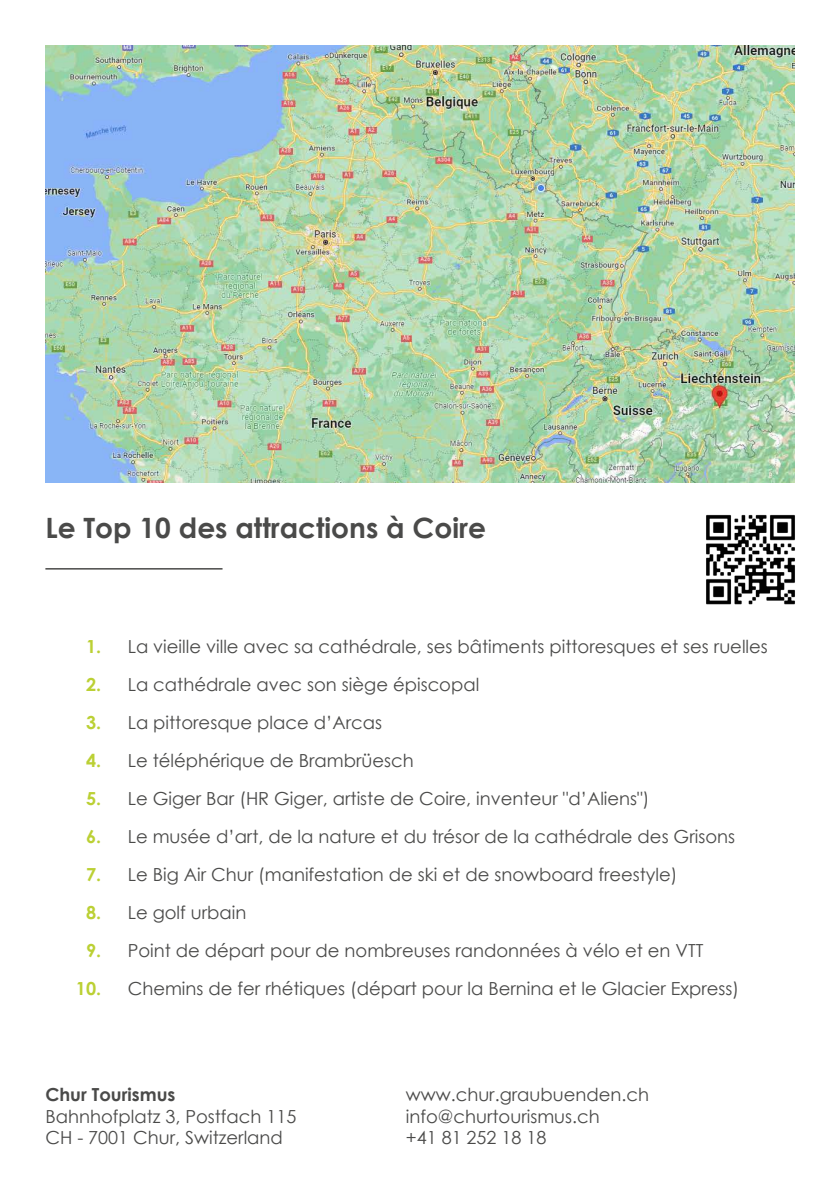
<style>
.page{position:relative;width:840px;height:1191px;background:#fff}
.page>*{position:absolute;margin:0;border:0;box-sizing:border-box;transform-origin:0 0}
.t1{font:700 28px "Century Gothic";color:#4a4a49}
.t2{font:18px/38px "Century Gothic";color:#4a4a49}
.t3{font:700 18px/38px "Century Gothic";color:#bbd034;text-align:center}
.t4{font:700 18px "Century Gothic";color:#4a4a49}
</style>
<div class="page">
<hr style="left:45px;top:568px;width:177px;height:1px;background:#4a4a49">
<img style="left:45px;top:45px;width:749px;height:437px">
<img style="left:706px;top:514px;width:89px;height:91px">
<h1 class="t1" style="left:45px;top:506px;width:442px">Le Top 10 des attractions à Coire</h1>
<p class="t3" style="left:76px;top:626px;width:27px">1.<br>2.<br>3.<br>4.<br>5.<br>6.<br>7.<br>8.<br>9.<br>10.</p>
<p class="t2" style="left:128px;top:627px;width:641px">La vieille ville avec sa cathédrale, ses bâtiments pittoresques et ses ruelles La cathédrale avec son siège épiscopal<br>La pittoresque place d’Arcas<br>Le téléphérique de Brambrüesch<br>Le Giger Bar (HR Giger, artiste de Coire, inventeur "d’Aliens")<br>Le musée d’art, de la nature et du trésor de la cathédrale des Grisons<br>Le Big Air Chur (manifestation de ski et de snowboard freestyle)<br>Le golf urbain<br>Point de départ pour de nombreuses randonnées à vélo et en VTT Chemins de fer rhétiques (départ pour la Bernina et le Glacier Express)</p>
<p class="t4" style="left:45px;top:1080px;width:131px">Chur Tourismus</p>
<p class="t2" style="left:405px;top:1075px;width:245px">www.chur.graubuenden.ch</p>
<p class="t2" style="left:45px;top:1096px;width:252px">Bahnhofplatz 3, Postfach 115</p>
<p class="t2" style="left:405px;top:1096px;width:195px">info@churtourismus.ch</p>
<p class="t2" style="left:45px;top:1118px;width:239px">CH - 7001 Chur, Switzerland</p>
<p class="t2" style="left:405px;top:1118px;width:142px">+41 81 252 18 18</p>
</div>
